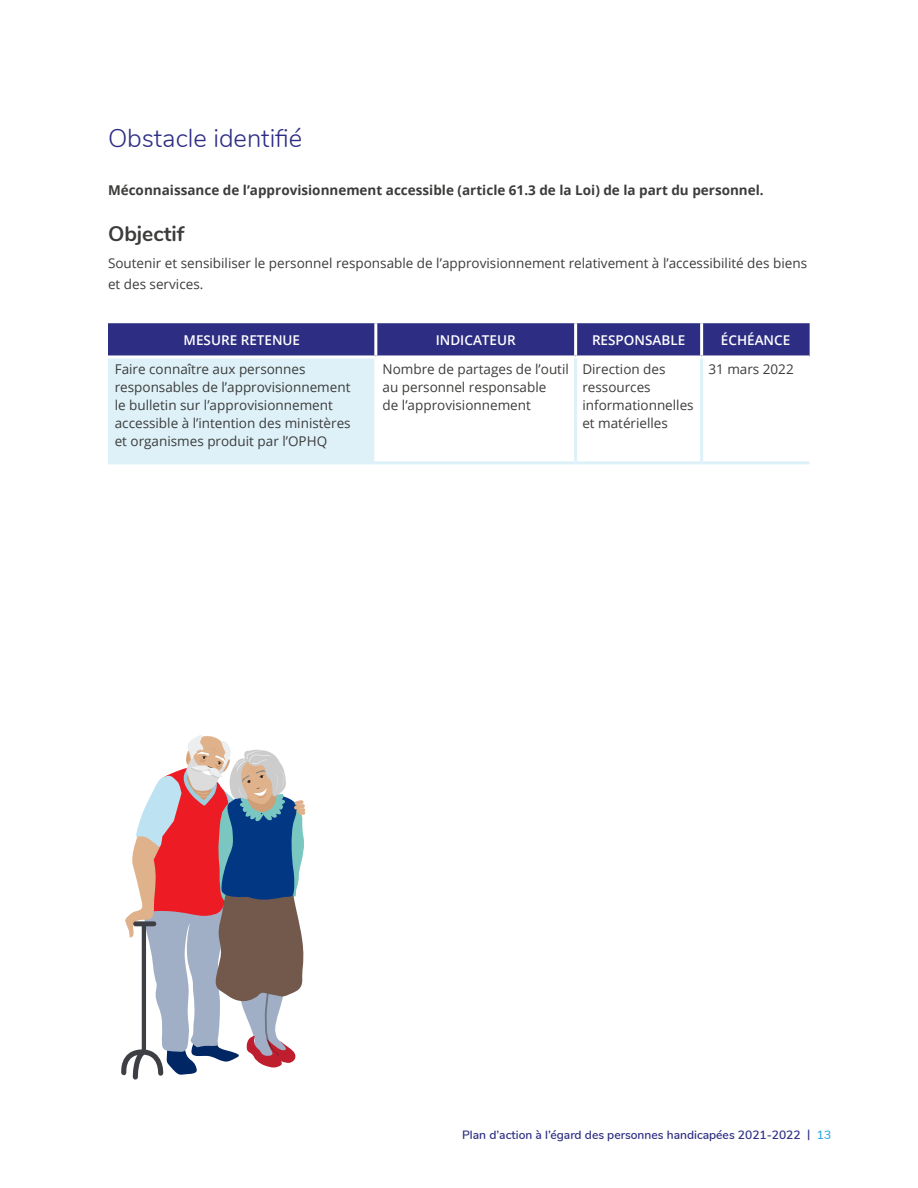
<style>
.page{position:relative;width:918px;height:1188px;background:#fff}
.page>*{position:absolute;margin:0;border:0;box-sizing:border-box;transform-origin:0 0}
.t1{font:300 25.5px "Nunito";color:#2d2e83}
.t2{font:700 21px "Nunito";color:#3c3c3b}
.TD{font:13.5px/18px "Open Sans";color:#3c3c3b}
.t3{font:700 13.5px "Open Sans";color:#3c3c3b}
.TH{font:600 13.5px "Open Sans";color:#fff}
.t4{font:600 12px "Nunito";color:#2d2e83}
.s1{color:#36a9e1}
</style>
<div class="page">
<div style="left:108px;top:323px;width:702px;height:32px;background:#2d2e83"></div>
<div style="left:108px;top:357px;width:268px;height:106px;background:#def1f9"></div>
<hr style="left:374px;top:323px;width:3px;height:32px;background:#fff">
<hr style="left:574px;top:323px;width:3px;height:32px;background:#fff">
<hr style="left:108px;top:355px;width:268px;height:3px;background:#fff">
<hr style="left:374px;top:358px;width:3px;height:103px;background:#fff">
<hr style="left:574px;top:358px;width:3px;height:103px;background:#def1f9">
<hr style="left:376px;top:461px;width:200px;height:3px;background:#def1f9">
<hr style="left:576px;top:461px;width:126px;height:3px;background:#def1f9">
<hr style="left:702px;top:461px;width:108px;height:3px;background:#def1f9">
<hr style="left:700px;top:323px;width:3px;height:32px;background:#fff">
<hr style="left:700px;top:358px;width:3px;height:103px;background:#def1f9">
<hr style="left:108px;top:461px;width:268px;height:3px;background:#def1f9">
<svg style="left:121px;top:735px;width:185px;height:345px"></svg>
<h4 class="t1" style="left:108px;top:120px;width:196px">Obstacle identifié</h4>
<p class="t3" style="left:108px;top:181px;width:657px">Méconnaissance de l’approvisionnement accessible (article 61.3 de la Loi) de la part du personnel.</p>
<h5 class="t2" style="left:108px;top:218px;width:78px">Objectif</h5>
<p class="TD" style="left:108px;top:253px;width:701px;line-height:21px">Soutenir et sensibiliser le personnel responsable de l’approvisionnement relativement à l’accessibilité des biens et des services.</p>
<p class="TH" style="left:184px;top:331px;width:118px">MESURE RETENUE</p>
<p class="TH" style="left:436px;top:331px;width:82px">INDICATEUR</p>
<p class="TH" style="left:592px;top:331px;width:95px">RESPONSABLE</p>
<p class="TH" style="left:721px;top:331px;width:71px">ÉCHÉANCE</p>
<p class="TD" style="left:115px;top:360px;width:237px">Faire connaître aux personnes responsables de l’approvisionnement le bulletin sur l’approvisionnement accessible à l’intention des ministères et organismes produit par l’OPHQ</p>
<p class="TD" style="left:383px;top:360px;width:188px">Nombre de partages de l’outil au personnel responsable<br>de l’approvisionnement</p>
<p class="TD" style="left:582px;top:360px;width:113px">Direction des ressources informationnelles et matérielles</p>
<p class="TD" style="left:708px;top:360px;width:87px">31 mars 2022</p>
<p class="t4" style="left:462px;top:1126px;width:371px">Plan d’action à l’égard des personnes handicapées 2021-2022 | <span class="s1">13</span></p>
</div>
